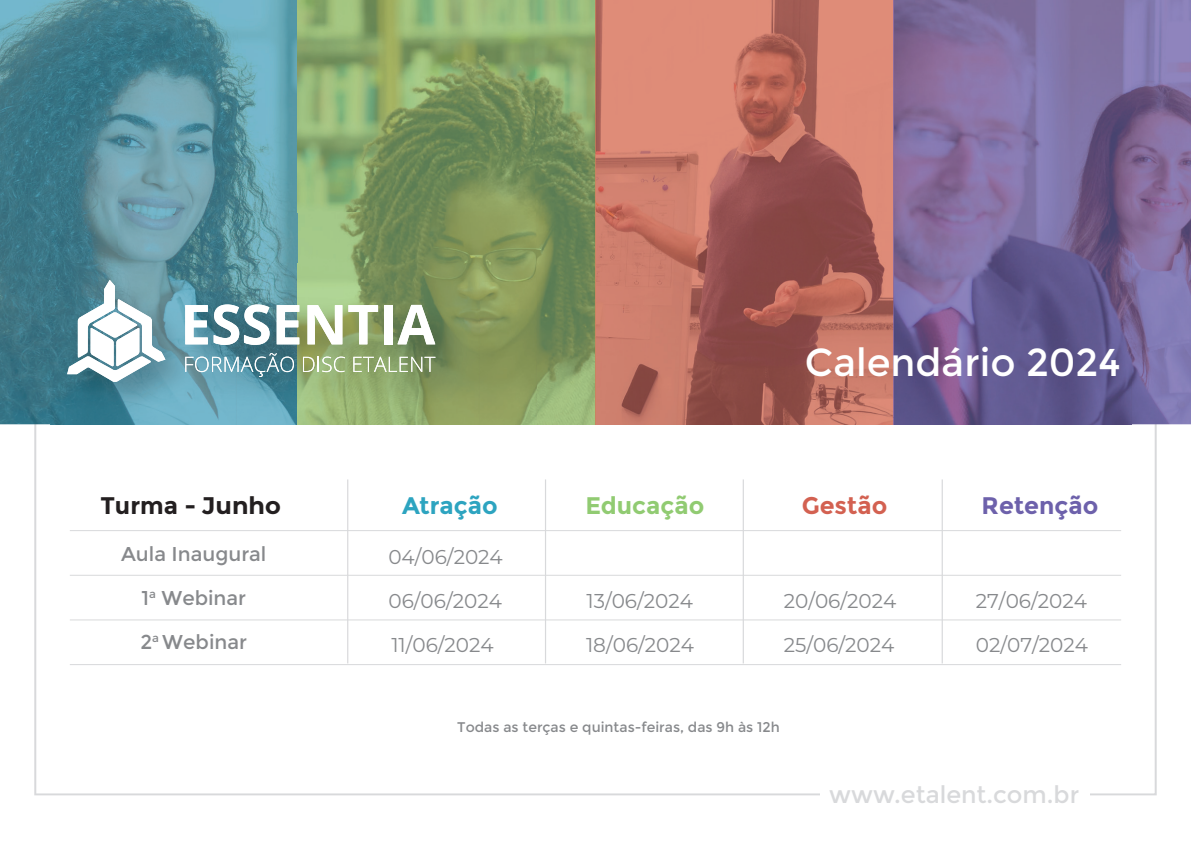
<style>
.page{position:relative;width:1191px;height:856px;background:#fff}
.page>*{position:absolute;margin:0;border:0;box-sizing:border-box;transform-origin:0 0}
.t1{font:38.6px "Montserrat";color:#fff}
.t2{font:24px "Montserrat";color:#d8d9db}
.t3{font:700 24px "Montserrat";color:#231f20}
.t4{font:700 24px "Montserrat";color:#91cb72}
.t5{font:700 24px "Montserrat";color:#6d61ab}
.t6{font:700 24px "Montserrat";color:#2da4c0}
.t7{font:700 24px "Montserrat";color:#d36151}
.t8{font:20px "Montserrat";color:#87898c}
.t9{font:14px "Montserrat";color:#87898c}
</style>
<div class="page">
<svg style="left:34px;top:424px;width:1122px;height:371px"></svg>
<img style="left:0;top:0;width:238px;height:141px">
<img style="left:238px;top:0;width:60px;height:263px">
<img style="left:0;top:141px;width:119px;height:142px">
<img style="left:119px;top:141px;width:120px;height:122px">
<img style="left:0;top:283px;width:51px;height:141px">
<img style="left:298px;top:0;width:237px;height:282px">
<img style="left:535px;top:0;width:656px;height:424px">
<img style="left:479px;top:282px;width:57px;height:142px">
<img style="left:595px;top:0;width:1px;height:424px">
<img style="left:893px;top:0;width:1px;height:424px">
<img style="left:51px;top:263px;width:428px;height:163px">
<svg style="left:67px;top:280px;width:98px;height:102px"></svg>
<svg style="left:185px;top:305px;width:23px;height:39px"></svg>
<svg style="left:214px;top:304px;width:55px;height:41px"></svg>
<svg style="left:277px;top:305px;width:22px;height:39px"></svg>
<svg style="left:307px;top:305px;width:35px;height:39px"></svg>
<svg style="left:348px;top:305px;width:30px;height:39px"></svg>
<div style="left:384px;top:305px;width:8px;height:39px;background:#fff"></div>
<svg style="left:397px;top:305px;width:38px;height:39px"></svg>
<svg style="left:185px;top:353px;width:109px;height:24px;background:#6e9dac"></svg>
<svg style="left:303px;top:356px;width:42px;height:16px"></svg>
<svg style="left:353px;top:357px;width:82px;height:15px"></svg>
<div style="left:820px;top:776px;width:269px;height:35px;background:#fff"></div>
<h1 class="t1" style="left:805px;top:340px;width:317px">Calendário 2024</h1>
<p class="t3" style="left:100px;top:491px;width:182px">Turma - Junho</p>
<p class="t6" style="left:402px;top:491px;width:97px">Atração</p>
<p class="t4" style="left:585px;top:491px;width:120px">Educação</p>
<p class="t7" style="left:801px;top:491px;width:87px">Gestão</p>
<p class="t5" style="left:981px;top:491px;width:118px">Retenção</p>
<p class="t8" style="left:388px;top:543px;width:116px">04/06/2024</p>
<p class="t8" style="left:388px;top:587px;width:115px">06/06/2024</p>
<p class="t8" style="left:391px;top:631px;width:104px">11/06/2024</p>
<p class="t8" style="left:121px;top:542px;width:147px">Aula Inaugural</p>
<p class="t8" style="left:141px;top:586px;width:106px">1<sup>a</sup> Webinar</p>
<p class="t8" style="left:140px;top:630px;width:108px">2<sup>a</sup> Webinar</p>
<p class="t8" style="left:586px;top:587px;width:108px">13/06/2024</p>
<p class="t8" style="left:586px;top:631px;width:109px">18/06/2024</p>
<p class="t8" style="left:783px;top:587px;width:114px">20/06/2024</p>
<p class="t8" style="left:783px;top:631px;width:112px">25/06/2024</p>
<p class="t8" style="left:975px;top:587px;width:113px">27/06/2024</p>
<p class="t8" style="left:975px;top:631px;width:114px">02/07/2024</p>
<p class="t9" style="left:457px;top:719px;width:324px">Todas as terças e quintas-feiras, das 9h às 12h</p>
<p class="t2" style="left:829px;top:780px;width:251px">www.etalent.com.br</p>
</div>
